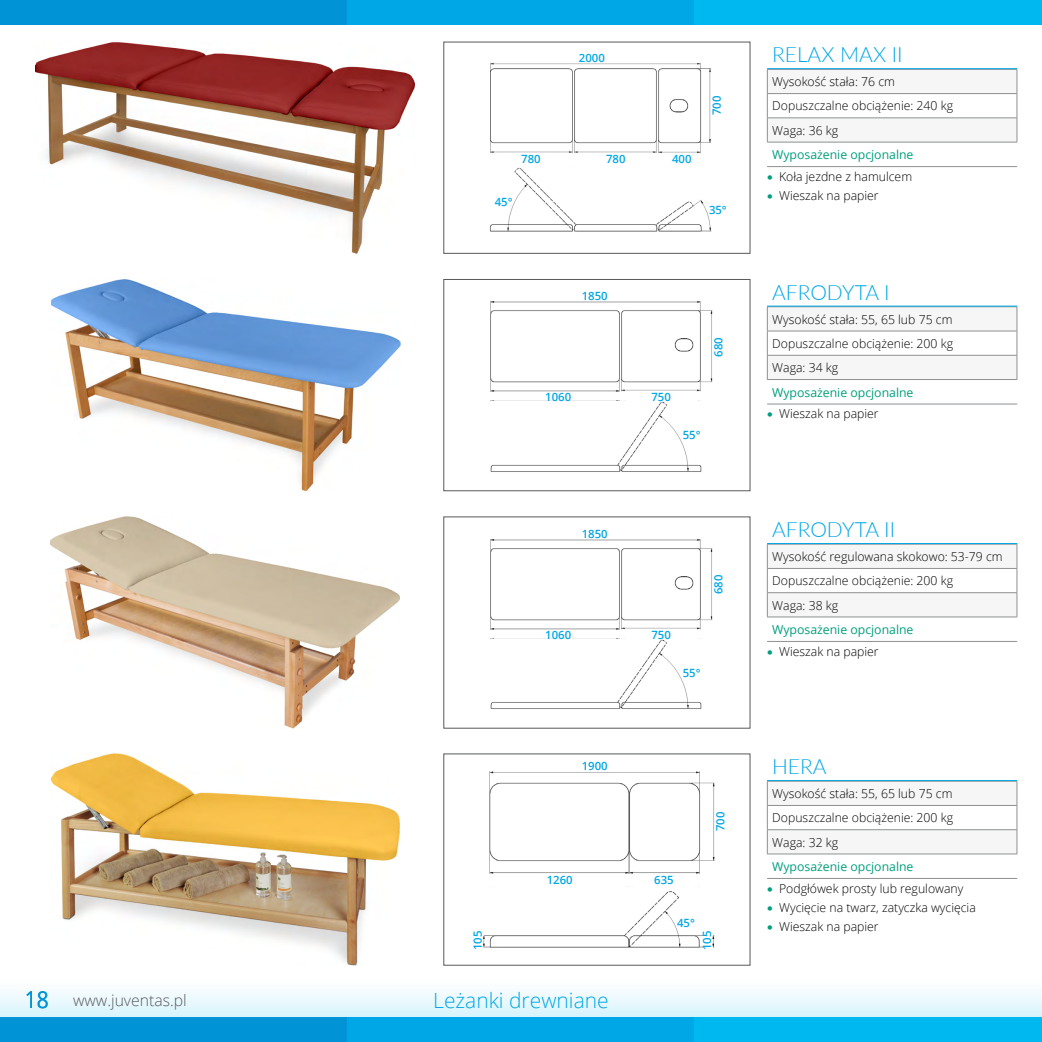
<style>
.page{position:relative;width:1042px;height:1042px;background:#fff}
.page>*{position:absolute;margin:0;border:0;box-sizing:border-box;transform-origin:0 0}
.t1{font:300 21px "Lato";color:#00a7e6}
.t2{font:300 21px "Open Sans";color:#00a7e6}
.t3{font:300 15.75px "Open Sans";color:#58585b}
.t4{font:300 12.25px/24.3px "Open Sans";color:#000}
.t5{font:12.25px "Open Sans";color:#009f7d}
.t6{font:600 11.38px "Open Sans";color:#00a7e6}
.s1{font-weight:400;font-size:23.28px;color:#0094d6}
.s2{color:#009f7d}
</style>
<div class="page">
<svg style="left:0;top:991px;width:1041px;height:26px;fill:#e7f8fd"></svg>
<hr style="left:1041px;top:977px;width:1px;height:65px;background:#00b8f0">
<div style="left:0;top:0;width:347px;height:25px;background:#0094d6"></div>
<div style="left:347px;top:0;width:347px;height:25px;background:#00a7e6"></div>
<div style="left:694px;top:0;width:348px;height:25px;background:#00b8f0"></div>
<div style="left:0;top:1017px;width:347px;height:25px;background:#0094d6"></div>
<div style="left:347px;top:1017px;width:347px;height:25px;background:#00a7e6"></div>
<div style="left:694px;top:1017px;width:348px;height:25px;background:#00b8f0"></div>
<img style="left:36px;top:42px;width:379px;height:211px">
<img style="left:51px;top:279px;width:349px;height:212px">
<div style="left:443px;top:279px;width:307px;height:212px;border:1px solid #58595b"></div>
<img style="left:51px;top:517px;width:349px;height:211px">
<img style="left:51px;top:754px;width:349px;height:211px">
<svg style="left:767px;top:69px;width:250px;height:73px"></svg>
<hr style="left:767px;top:142px;width:250px;height:1px;background:#8e9092">
<hr style="left:767px;top:166px;width:250px;height:1px;background:#8e9092">
<svg style="left:767px;top:307px;width:250px;height:72px"></svg>
<hr style="left:767px;top:379px;width:250px;height:1px;background:#8e9092">
<hr style="left:767px;top:306px;width:250px;height:1px;background:#00a7e6">
<hr style="left:767px;top:404px;width:250px;height:1px;background:#8e9092">
<svg style="left:767px;top:544px;width:250px;height:73px"></svg>
<hr style="left:767px;top:617px;width:250px;height:1px;background:#8e9092">
<hr style="left:767px;top:543px;width:250px;height:1px;background:#00a7e6">
<hr style="left:767px;top:641px;width:250px;height:1px;background:#8e9092">
<svg style="left:767px;top:781px;width:250px;height:72px"></svg>
<hr style="left:767px;top:853px;width:250px;height:1px;background:#8e9092">
<hr style="left:767px;top:780px;width:250px;height:1px;background:#00a7e6">
<hr style="left:767px;top:878px;width:250px;height:1px;background:#8e9092">
<hr style="left:767px;top:68px;width:250px;height:1px;background:#00a7e6">
<img style="left:489px;top:771px;width:226px;height:103px">
<img style="left:483px;top:891px;width:232px;height:57px">
<img style="left:490px;top:62px;width:221px;height:92px">
<img style="left:490px;top:167px;width:222px;height:65px">
<img style="left:490px;top:301px;width:223px;height:91px">
<img style="left:490px;top:401px;width:212px;height:71px">
<img style="left:490px;top:539px;width:223px;height:90px">
<img style="left:490px;top:638px;width:212px;height:71px">
<p class="t6" style="left:579px;top:50px;width:27px">2000</p>
<p class="t6" style="left:521px;top:151px;width:21px">780</p>
<p class="t6" style="left:672px;top:151px;width:21px">400</p>
<p class="t6" style="left:606px;top:151px;width:21px">780</p>
<p class="t6" style="left:495px;top:194px;width:19px">45°</p>
<p class="t6" style="left:709px;top:115px;width:21px;rotate:-90deg">700</p>
<p class="t6" style="left:709px;top:202px;width:19px">35°</p>
<p class="t6" style="left:582px;top:288px;width:27px">1850</p>
<p class="t6" style="left:710px;top:357px;width:21px;rotate:-90deg">680</p>
<p class="t6" style="left:545px;top:389px;width:27px">1060</p>
<p class="t6" style="left:651px;top:389px;width:21px">750</p>
<p class="t6" style="left:683px;top:427px;width:19px">55°</p>
<p class="t6" style="left:582px;top:526px;width:27px">1850</p>
<p class="t6" style="left:710px;top:594px;width:21px;rotate:-90deg">680</p>
<p class="t6" style="left:545px;top:627px;width:27px">1060</p>
<p class="t6" style="left:651px;top:627px;width:21px">750</p>
<p class="t6" style="left:683px;top:665px;width:19px">55°</p>
<p class="t6" style="left:582px;top:758px;width:27px">1900</p>
<p class="t6" style="left:547px;top:871px;width:27px">1260</p>
<p class="t6" style="left:654px;top:871px;width:21px">635</p>
<p class="t6" style="left:677px;top:915px;width:19px">45°</p>
<p class="t6" style="left:712px;top:831px;width:21px;rotate:-90deg">700</p>
<p class="t6" style="left:470px;top:950px;width:21px;rotate:-90deg">105</p>
<p class="t6" style="left:699px;top:950px;width:21px;rotate:-90deg">105</p>
<p class="t3" style="left:25px;top:990px;width:163px"><span class="s1">18</span> www.juventas.pl</p>
<h1 class="t2" style="left:433px;top:986px;width:177px">Leżanki drewniane</h1>
<h1 class="t1" style="left:772px;top:40px;width:132px">RELAX MAX II</h1>
<p class="t4" style="left:772px;top:69px;width:182px">Wysokość stała: 76 cm<br>Dopuszczalne obciążenie: 240 kg<br>Waga: 36 kg</p>
<p class="t5" style="left:772px;top:146px;width:143px">Wyposażenie opcjonalne</p>
<p class="t4" style="left:767px;top:164px;width:147px"><span class="s2">•</span> Koła jezdne z hamulcem</p>
<p class="t4" style="left:767px;top:183px;width:113px"><span class="s2">•</span> Wieszak na papier</p>
<h1 class="t1" style="left:772px;top:277px;width:119px">AFRODYTA I</h1>
<p class="t4" style="left:772px;top:307px;width:182px;text-align:justify">Wysokość stała: 55, 65 lub 75 cm Dopuszczalne obciążenie: 200 kg Waga: 34 kg</p>
<p class="t5" style="left:772px;top:384px;width:143px">Wyposażenie opcjonalne</p>
<p class="t4" style="left:767px;top:401px;width:113px"><span class="s2">•</span> Wieszak na papier</p>
<h1 class="t1" style="left:772px;top:515px;width:125px">AFRODYTA II</h1>
<p class="t4" style="left:772px;top:544px;width:232px">Wysokość regulowana skokowo: 53-79 cm<br>Dopuszczalne obciążenie: 200 kg<br>Waga: 38 kg</p>
<p class="t5" style="left:772px;top:621px;width:143px">Wyposażenie opcjonalne</p>
<p class="t4" style="left:767px;top:639px;width:113px"><span class="s2">•</span> Wieszak na papier</p>
<h1 class="t1" style="left:772px;top:752px;width:56px">HERA</h1>
<p class="t4" style="left:772px;top:781px;width:182px;text-align:justify">Wysokość stała: 55, 65 lub 75 cm Dopuszczalne obciążenie: 200 kg Waga: 32 kg</p>
<p class="t5" style="left:772px;top:858px;width:143px">Wyposażenie opcjonalne</p>
<p class="t4" style="left:767px;top:876px;width:198px"><span class="s2">•</span> Podgłówek prosty lub regulowany</p>
<p class="t4" style="left:767px;top:895px;width:210px"><span class="s2">•</span> Wycięcie na twarz, zatyczka wycięcia</p>
<p class="t4" style="left:767px;top:914px;width:113px"><span class="s2">•</span> Wieszak na papier</p>
</div>
